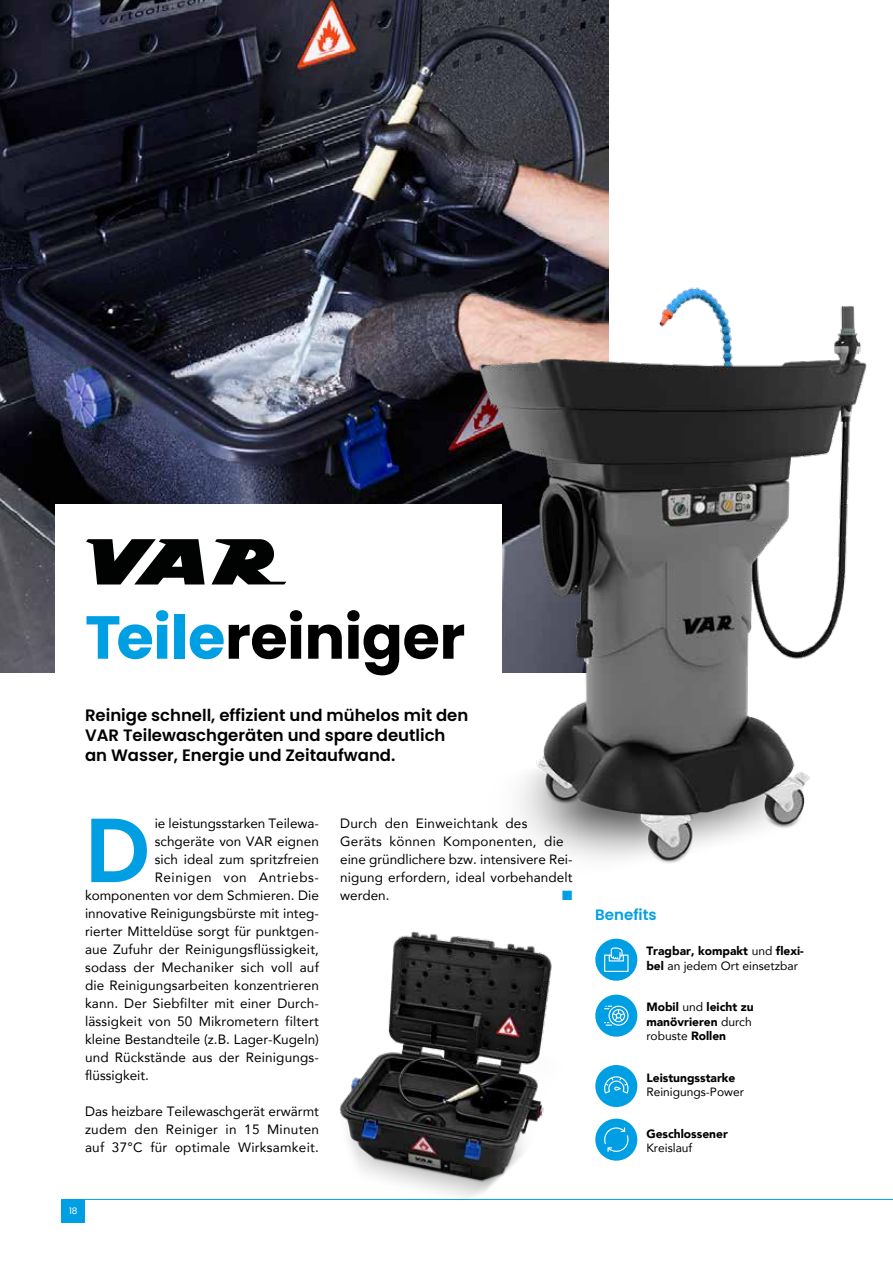
<style>
.page{position:relative;width:893px;height:1263px;background:#fff}
.page>*{position:absolute;margin:0;border:0;box-sizing:border-box;transform-origin:0 0}
.t1{font:600 90.9px "Poppins";color:#009fe3}
.t2{font:700 60.6px "Poppins";letter-spacing:-.01em;color:#000}
.t3{font:600 16.5px/19.8px "Poppins";color:#000}
.t4{font:600 15px "Poppins";color:#009fe3}
.t5{font:13.5px/18px "Avenir";letter-spacing:.01em;color:#000;text-align:justify}
.t6{font:13.5px "Avenir";letter-spacing:.04em;color:#000}
.t7{font:13.5px "Zapf Dingbats";color:#009fe3}
.t8{font:900 12px/14.4px "Avenir";color:#000}
.t9{font:12px "Avenir";color:#000}
.t10{font:9px "Poppins";color:#fff}
.s1{color:#009fe3}
.s2{font-weight:400}
</style>
<div class="page">
<div style="left:62px;top:1199px;width:23px;height:24px;background:#009fe3"></div>
<hr style="left:85px;top:1199px;width:808px;height:1px;background:#009fe3">
<img style="left:0;top:0;width:609px;height:672px">
<div style="left:595px;top:939px;width:42px;height:42px;background:#009fe3;border-radius:50%"></div>
<svg style="left:604px;top:947px;width:24px;height:25px"></svg>
<div style="left:595px;top:995px;width:42px;height:42px;background:#009fe3;border-radius:50%"></div>
<svg style="left:604px;top:1006px;width:24px;height:20px"></svg>
<div style="left:595px;top:1065px;width:42px;height:42px;background:#009fe3;border-radius:50%"></div>
<svg style="left:604px;top:1076px;width:24px;height:17px"></svg>
<div style="left:595px;top:1119px;width:42px;height:42px;background:#009fe3;border-radius:50%"></div>
<svg style="left:604px;top:1127px;width:25px;height:25px"></svg>
<div style="left:55px;top:505px;width:446px;height:189px;background:#fff"></div>
<img style="left:426px;top:252px;width:441px;height:611px">
<img style="left:337px;top:931px;width:231px;height:269px">
<svg style="left:86px;top:539px;width:119px;height:45px"></svg>
<svg style="left:211px;top:539px;width:75px;height:45px"></svg>
<h2 class="t2" style="left:85px;top:602px;width:382px"><span class="s1">Teile</span>reiniger</h2>
<p class="t3" style="left:85px;top:705px;width:385px">Reinige schnell, effizient und mühelos mit den<br>VAR Teilewaschgeräten und spare deutlich an Wasser, Energie und Zeitaufwand.</p>
<h1 class="t1" style="left:85px;top:797px;width:67px">D</h1>
<p class="t5" style="left:155px;top:814px;width:166px">ie leistungsstarken Teilewa-</p>
<p class="t5" style="left:155px;top:832px;width:166px">schgeräte von VAR eignen</p>
<p class="t5" style="left:155px;top:850px;width:166px">sich ideal zum spritzfreien</p>
<p class="t6" style="left:155px;top:866px;width:166px">Reinigen von Antriebs-</p>
<p class="t5" style="left:85px;top:886px;width:235px">komponenten vor dem Schmieren. Die</p>
<p class="t5" style="left:85px;top:904px;width:235px">innovative Reinigungsbürste mit integ-</p>
<p class="t5" style="left:85px;top:922px;width:235px">rierter Mitteldüse sorgt für punktgen-</p>
<p class="t5" style="left:85px;top:940px;width:235px">aue Zufuhr der Reinigungsflüssigkeit,</p>
<p class="t5" style="left:85px;top:958px;width:235px">sodass der Mechaniker sich voll auf</p>
<p class="t5" style="left:85px;top:976px;width:235px">die Reinigungsarbeiten konzentrieren</p>
<p class="t5" style="left:85px;top:994px;width:235px">kann. Der Siebfilter mit einer Durch-</p>
<p class="t5" style="left:85px;top:1012px;width:235px">lässigkeit von 50 Mikrometern filtert</p>
<p class="t5" style="left:85px;top:1030px;width:235px">kleine Bestandteile (z.B. Lager-Kugeln)</p>
<p class="t5" style="left:85px;top:1048px;width:235px">und Rückstände aus der Reinigungs-</p>
<p class="t5" style="left:85px;top:1066px;width:65px">flüssigkeit.</p>
<p class="t5" style="left:85px;top:1102px;width:235px">Das heizbare Teilewaschgerät erwärmt zudem den Reiniger in 15 Minuten auf 37°C für optimale Wirksamkeit.</p>
<p class="t10" style="left:69px;top:1206px;width:10px">18</p>
<p class="t5" style="left:340px;top:814px;width:234px;text-align:left">Durch den Einweichtank des<br>Geräts können Komponenten, die eine gründlichere bzw. intensivere Rei&shy;nigung erfordern, ideal vorbehandelt werden.</p>
<p class="t7" style="left:562px;top:889px;width:11px">■</p>
<p class="t4" style="left:595px;top:906px;width:63px">Benefits</p>
<p class="t8" style="left:646px;top:944px;width:159px">Tragbar, kompakt <span class="s2">und</span> flexi&shy;bel <span class="s2">an jedem Ort einsetzbar</span></p>
<p class="t8" style="left:646px;top:1000px;width:109px">Mobil <span class="s2">und</span> leicht zu manövrieren <span class="s2">durch robuste</span> Rollen</p>
<p class="t8" style="left:646px;top:1070px;width:91px">Leistungsstarke</p>
<p class="t9" style="left:646px;top:1082px;width:99px">Reinigungs-Power</p>
<p class="t8" style="left:646px;top:1126px;width:83px">Geschlossener</p>
<p class="t9" style="left:646px;top:1138px;width:48px">Kreislauf</p>
</div>
